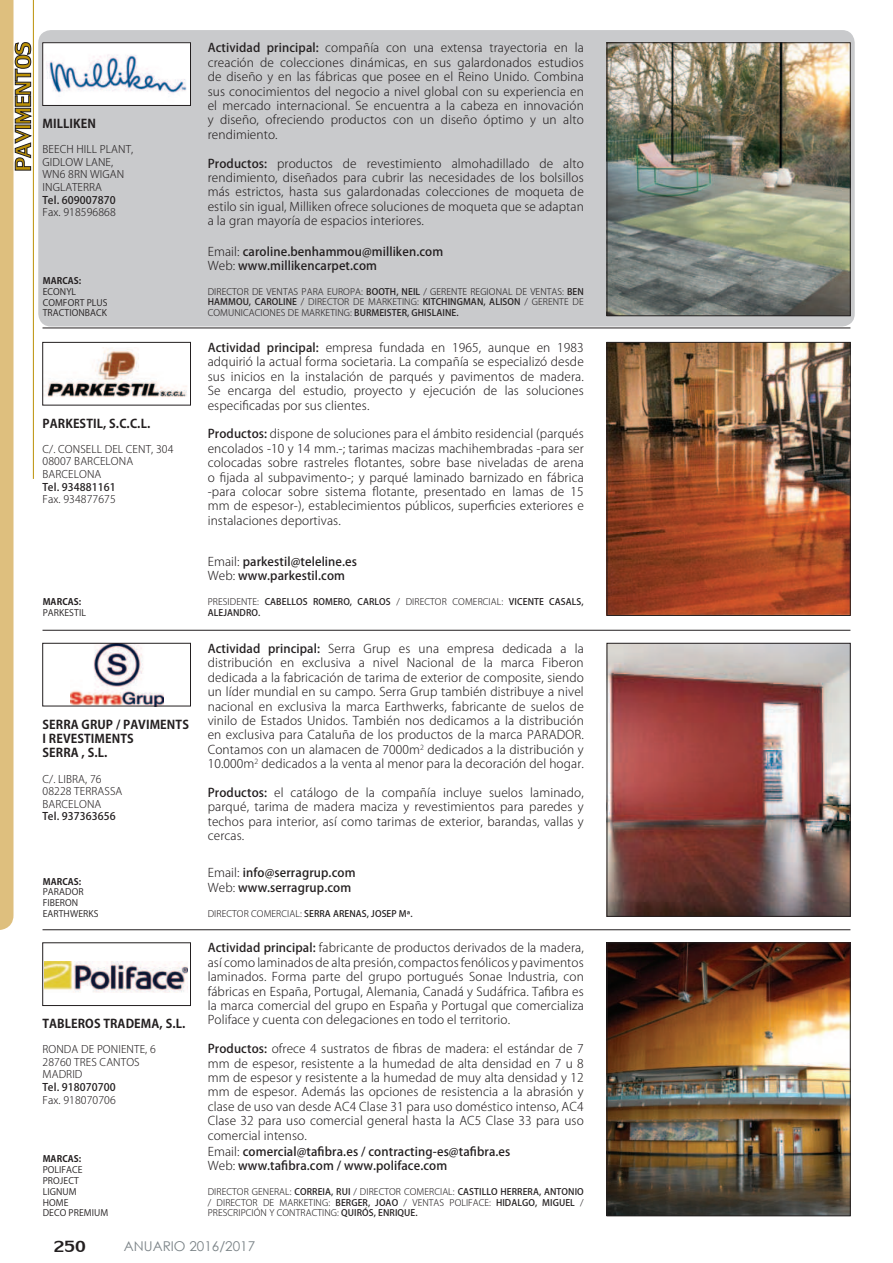
<style>
.page{position:relative;width:893px;height:1263px;background:#fff}
.page>*{position:absolute;margin:0;border:0;box-sizing:border-box;transform-origin:0 0}
.t1{font:24px "Lily UPC";color:#231f20}
.t2{font:13.5px "Century Gothic";color:#7b8387}
.t3{font:300 12px/14.4px "Koz Go Pro";letter-spacing:.01em;color:#231f20;text-align:justify}
.t4{font:500 12px/14.4px "Koz Go Pro";letter-spacing:.01em;color:#231f20}
.t5{font:700 12px/14.4px "Koz Go Pro";letter-spacing:.01em;color:#231f20}
.t6{font:300 10.5px/12.6px "Koz Go Pro";letter-spacing:.01em;color:#231f20}
.t7{font:500 10.5px "Koz Go Pro";letter-spacing:.01em;color:#231f20}
.t8{font:300 9px/10.5px "Koz Go Pro";letter-spacing:.01em;color:#231f20;text-align:justify}
.t9{font:500 9px/10.5px "Koz Go Pro";letter-spacing:.01em;color:#231f20}
.t10{font:9px/10.8px "Koz Go Pro";letter-spacing:.01em;color:#231f20}
.t11{font:700 9px "Koz Go Pro";letter-spacing:.01em;color:#231f20}
.s1{font-weight:500}
.s2{font-weight:300}
</style>
<div class="page">
<div style="left:38px;top:30px;width:817px;height:296px;background:#c9cacc;border-radius:13px"></div>
<hr style="left:43px;top:328px;width:807px;height:1px;background:#231f20">
<hr style="left:43px;top:630px;width:807px;height:1px;background:#231f20">
<hr style="left:43px;top:929px;width:807px;height:1px;background:#231f20">
<img style="left:609px;top:45px;width:239px;height:269px">
<div style="left:607px;top:43px;width:243px;height:273px;border:1px solid #231f20"></div>
<img style="left:45px;top:45px;width:144px;height:59px">
<div style="left:43px;top:43px;width:148px;height:63px;border:1px solid #231f20"></div>
<img style="left:609px;top:344px;width:239px;height:270px">
<div style="left:607px;top:342px;width:243px;height:274px;border:1px solid #231f20"></div>
<img style="left:45px;top:347px;width:142px;height:50px">
<div style="left:43px;top:342px;width:148px;height:63px;border:1px solid #231f20"></div>
<img style="left:609px;top:645px;width:239px;height:269px">
<div style="left:607px;top:643px;width:243px;height:273px;border:1px solid #231f20"></div>
<img style="left:70px;top:645px;width:93px;height:59px">
<div style="left:43px;top:643px;width:148px;height:63px;border:1px solid #231f20"></div>
<img style="left:609px;top:944px;width:239px;height:270px">
<div style="left:607px;top:942px;width:243px;height:274px;border:1px solid #231f20"></div>
<img style="left:45px;top:961px;width:142px;height:31px">
<div style="left:43px;top:942px;width:148px;height:64px;border:1px solid #231f20"></div>
<svg style="left:0;top:0;width:31px;height:930px"></svg>
<hr style="left:33px;top:0;width:1px;height:479px;background:#bb9006">
<p class="t5" style="left:43px;top:117px;width:55px">MILLIKEN</p>
<p class="t6" style="left:43px;top:143px;width:92px">BEECH HILL PLANT,<br>GIDLOW LANE,<br>WN6 8RN WIGAN<br>INGLATERRA</p>
<p class="t7" style="left:43px;top:193px;width:75px">Tel. 609007870</p>
<p class="t6" style="left:43px;top:206px;width:75px">Fax. 918596868</p>
<p class="t11" style="left:43px;top:275px;width:40px">MARCAS:</p>
<p class="t10" style="left:43px;top:286px;width:67px">ECONYL<br>COMFORT PLUS<br>TRACTIONBACK</p>
<p class="t5" style="left:43px;top:417px;width:109px">PARKESTIL, S.C.C.L.</p>
<p class="t6" style="left:43px;top:443px;width:132px">C/. CONSELL DEL CENT, 304<br>08007 BARCELONA<br>BARCELONA</p>
<p class="t7" style="left:43px;top:480px;width:75px">Tel. 934881161</p>
<p class="t6" style="left:43px;top:493px;width:75px">Fax. 934877675</p>
<p class="t11" style="left:43px;top:596px;width:40px">MARCAS:</p>
<p class="t10" style="left:43px;top:607px;width:45px">PARKESTIL</p>
<p class="t5" style="left:43px;top:718px;width:148px">SERRA GRUP / PAVIMENTS<br>I REVESTIMENTS<br>SERRA , S.L.</p>
<p class="t6" style="left:43px;top:772px;width:81px">C/. LIBRA, 76<br>08228 TERRASSA<br>BARCELONA</p>
<p class="t7" style="left:43px;top:810px;width:75px">Tel. 937363656</p>
<p class="t11" style="left:43px;top:875px;width:40px">MARCAS:</p>
<p class="t10" style="left:43px;top:887px;width:57px">PARADOR<br>FIBERON<br>EARTHWERKS</p>
<p class="t5" style="left:43px;top:1017px;width:144px">TABLEROS TRADEMA, S.L.</p>
<p class="t6" style="left:43px;top:1043px;width:115px">RONDA DE PONIENTE, 6<br>28760 TRES CANTOS<br>MADRID</p>
<p class="t7" style="left:43px;top:1080px;width:75px">Tel. 918070700</p>
<p class="t6" style="left:43px;top:1093px;width:75px">Fax. 918070706</p>
<p class="t11" style="left:43px;top:1153px;width:40px">MARCAS:</p>
<p class="t10" style="left:43px;top:1165px;width:67px">POLIFACE<br>PROJECT<br>LIGNUM<br>HOME<br>DECO PREMIUM</p>
<p class="t3" style="left:208px;top:41px;width:378px"><span class="s1">Actividad principal:</span> compañía con una extensa trayectoria en la creación de colecciones dinámicas, en sus galardonados estudios de diseño y en las fábricas que posee en el Reino Unido. Combina sus conocimientos del negocio a nivel global con su experiencia en el mercado internacional. Se encuentra a la cabeza en innovación y diseño, ofreciendo productos con un diseño óptimo y un alto rendimiento.</p>
<p class="t3" style="left:208px;top:156px;width:378px"><span class="s1">Productos:</span> productos de revestimiento almohadillado de alto rendimiento, diseñados para cubrir las necesidades de los bolsillos más estrictos, hasta sus galardonadas colecciones de moqueta de estilo sin igual, Milliken ofrece soluciones de moqueta que se adaptan a la gran mayoría de espacios interiores.</p>
<p class="t4" style="left:208px;top:245px;width:237px"><span class="s2">Email:</span> caroline.benhammou@milliken.com<br><span class="s2">Web:</span> www.millikencarpet.com</p>
<p class="t8" style="left:208px;top:286px;width:378px">DIRECTOR DE VENTAS PARA EUROPA: <span class="s1">BOOTH, NEIL</span> / GERENTE REGIONAL DE VENTAS: <span class="s1">BEN HAMMOU, CAROLINE</span> / DIRECTOR DE MARKETING: <span class="s1">KITCHINGMAN, ALISON</span> / GERENTE DE COMUNICACIONES DE MARKETING: <span class="s1">BURMEISTER, GHISLAINE.</span></p>
<p class="t3" style="left:208px;top:340px;width:378px"><span class="s1">Actividad principal:</span> empresa fundada en 1965, aunque en 1983 adquirió la actual forma societaria. La compañía se especializó desde sus inicios en la instalación de parqués y pavimentos de madera.<br>Se encarga del estudio, proyecto y ejecución de las soluciones especi昀椀cadas por sus clientes.</p>
<p class="t3" style="left:208px;top:427px;width:378px"><span class="s1">Productos:</span> dispone de soluciones para el ámbito residencial (parqués encolados -10 y 14 mm.-; tarimas macizas machihembradas -para ser colocadas sobre rastreles 昀氀otantes, sobre base niveladas de arena o 昀椀jada al subpavimento-; y parqué laminado barnizado en fábrica -para colocar sobre sistema 昀氀otante, presentado en lamas de 15 mm de espesor-), establecimientos públicos, super昀椀cies exteriores e instalaciones deportivas.</p>
<p class="t4" style="left:208px;top:555px;width:151px"><span class="s2">Email:</span> parkestil@teleline.es<br><span class="s2">Web:</span> www.parkestil.com</p>
<p class="t9" style="left:208px;top:597px;width:378px"><span class="s2">PRESIDENTE:</span> CABELLOS ROMERO, CARLOS <span class="s2">/ DIRECTOR COMERCIAL:</span> VICENTE CASALS,<br>ALEJANDRO.</p>
<p class="t3" style="left:208px;top:641px;width:378px"><span class="s1">Actividad principal:</span> Serra Grup es una empresa dedicada a la distribución en exclusiva a nivel Nacional de la marca Fiberon dedicada a la fabricación de tarima de exterior de composite, siendo un líder mundial en su campo. Serra Grup también distribuye a nivel nacional en exclusiva la marca Earthwerks, fabricante de suelos de vinilo de Estados Unidos. También nos dedicamos a la distribución en exclusiva para Cataluña de los productos de la marca PARADOR.<br>Contamos con un alamacen de 7000m<sup>2</sup> dedicados a la distribución y 10.000m<sup>2</sup> dedicados a la venta al menor para la decoración del hogar.</p>
<p class="t3" style="left:208px;top:785px;width:378px"><span class="s1">Productos:</span> el catálogo de la compañía incluye suelos laminado, parqué, tarima de madera maciza y revestimientos para paredes y techos para interior, así como tarimas de exterior, barandas, vallas y cercas.</p>
<p class="t4" style="left:208px;top:866px;width:149px"><span class="s2">Email:</span> info@serragrup.com<br><span class="s2">Web:</span> www.serragrup.com</p>
<p class="t9" style="left:208px;top:908px;width:206px"><span class="s2">DIRECTOR COMERCIAL:</span> SERRA ARENAS, JOSEP Mª.</p>
<p class="t3" style="left:208px;top:941px;width:378px"><span class="s1">Actividad principal:</span> fabricante de productos derivados de la madera, así como laminados de alta presión, compactos fenólicos y pavimentos laminados. Forma parte del grupo portugués Sonae Industria, con fábricas en España, Portugal, Alemania, Canadá y Sudáfrica. Ta昀椀bra es la marca comercial del grupo en España y Portugal que comercializa Poliface y cuenta con delegaciones en todo el territorio.</p>
<p class="t3" style="left:208px;top:1042px;width:378px"><span class="s1">Productos:</span> ofrece 4 sustratos de 昀椀bras de madera: el estándar de 7 mm de espesor, resistente a la humedad de alta densidad en 7 u 8 mm de espesor y resistente a la humedad de muy alta densidad y 12 mm de espesor. Además las opciones de resistencia a la abrasión y clase de uso van desde AC4 Clase 31 para uso doméstico intenso, AC4<br>Clase 32 para uso comercial general hasta la AC5 Clase 33 para uso comercial intenso.</p>
<p class="t4" style="left:208px;top:1145px;width:304px"><span class="s2">Email:</span> comercial@ta昀椀bra.es / contracting-es@ta昀椀bra.es<br><span class="s2">Web:</span> www.ta昀椀bra.com / www.poliface.com</p>
<p class="t8" style="left:208px;top:1186px;width:378px">DIRECTOR GENERAL: <span class="s1">CORREIA, RUI</span> / DIRECTOR COMERCIAL: <span class="s1">CASTILLO HERRERA, ANTONIO </span>/ DIRECTOR DE MARKETING: <span class="s1">BERGER, JOAO</span> / VENTAS POLIFACE: <span class="s1">HIDALGO, MIGUEL</span> / PRESCRIPCIÓN Y CONTRACTING: <span class="s1">QUIRÓS, ENRIQUE.</span></p>
<h1 class="t1" style="left:54px;top:1229px;width:34px">250</h1>
<p class="t2" style="left:124px;top:1241px;width:133px">ANUARIO 2016/2017</p>
</div>
